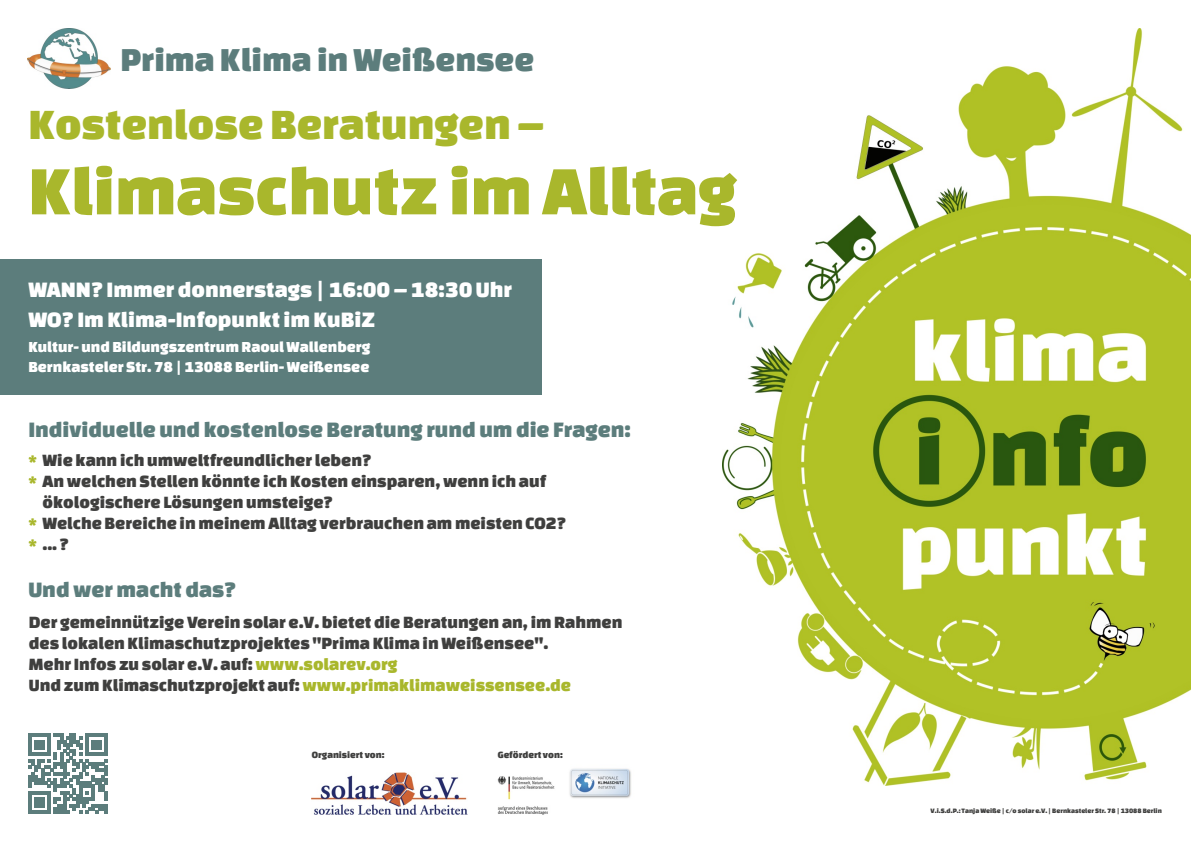
<style>
.page{position:relative;width:1191px;height:842px;background:#fff}
.page>*{position:absolute;margin:0;border:0;box-sizing:border-box;transform-origin:0 0}
.t1{font:72px "Changa One";color:#a9b72c}
.t2{font:45px "Changa One";color:#a9b72c}
.t3{font:35px "Changa One";color:#5c7d7c}
.t4{font:23px "Changa One";color:#5c7d7c}
.t5{font:23px/30px "Changa One";color:#fff}
.t6{font:18px/21px "Changa One";color:#3f3f3e}
.t7{font:16px/20px "Changa One";color:#fff}
.t8{font:16px/21px "Changa One";color:#a9b72c}
.t9{font:10px "Changa One";color:#3f3f3e}
.t10{font:7px "Changa One";color:#3f3f3e}
.s1{color:#a9b72c}
</style>
<div class="page">
<div style="left:0;top:259px;width:541px;height:135px;background:#5c7d7c"></div>
<img style="left:722px;top:28px;width:469px;height:757px">
<img style="left:27px;top:28px;width:84px;height:60px">
<svg style="left:28px;top:734px;width:80px;height:80px"></svg>
<img style="left:312px;top:772px;width:155px;height:42px">
<img style="left:497px;top:768px;width:134px;height:47px">
<h3 class="t3" style="left:121px;top:40px;width:415px">Prima Klima in Weißensee</h3>
<h2 class="t2" style="left:28px;top:100px;width:517px">Kostenlose Beratungen –</h2>
<h1 class="t1" style="left:28px;top:151px;width:710px">Klimaschutz im Alltag</h1>
<p class="t5" style="left:28px;top:274px;width:485px">WANN? Immer donnerstags | 16:00–18:30Uhr<br>WO? Im Klima-Infopunktim KuBiZ</p>
<p class="t7" style="left:28px;top:336px;width:344px">Kultur- und Bildungszentrum Raoul Wallenberg<br>Bernkasteler Str.78|13088Berlin- Weißensee</p>
<p class="t4" style="left:28px;top:417px;width:604px">Individuelle und kostenlose Beratung rund um die Fragen:</p>
<p class="t6" style="left:43px;top:450px;width:525px">Wie kann ich umweltfreundlicherleben?<br>An welchen Stellen könnte ich Kosten einsparen, wenn ich auf ökologischere Lösungen umsteige?<br>Welche Bereiche in meinem Alltag verbrauchen am meisten CO2? ... ?</p>
<p class="t8" style="left:28px;top:450px;width:10px">* *</p>
<p class="t8" style="left:28px;top:513px;width:10px">* *</p>
<p class="t4" style="left:28px;top:576px;width:209px">Und wer macht das?</p>
<p class="t6" style="left:29px;top:611px;width:595px">Der gemeinnützigeVerein solar e.V. bietet die Beratungen an, im Rahmen des lokalen Klimaschutzprojektes "Prima Klima in Weißensee".<br>MehrInfos zu solar e.V. auf: <span class="s1">www.solarev.org<br></span>Und zum Klimaschutzprojekt auf: <span class="s1">www.primaklimaweissensee.de</span></p>
<p class="t9" style="left:312px;top:749px;width:74px">Organisiert von:</p>
<p class="t9" style="left:497px;top:749px;width:67px">Gefördert von:</p>
<p class="t10" style="left:930px;top:806px;width:233px">V.i.S.d.P.: Tanja Weiße | c/o solar e.V. | Bernkasteler Str. 78|13088Berlin</p>
</div>
